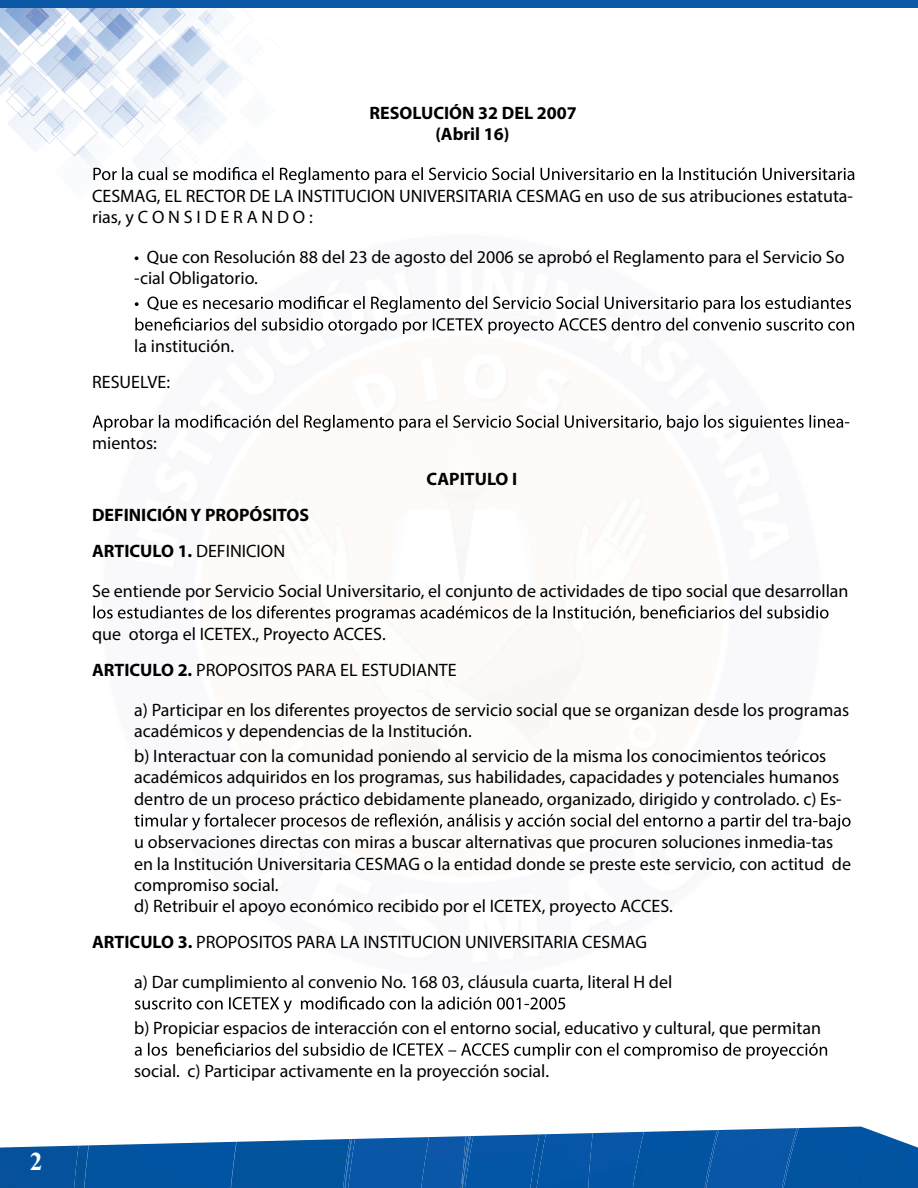
<style>
.page{position:relative;width:918px;height:1188px;background:#fff}
.page>*{position:absolute;margin:0;border:0;box-sizing:border-box;transform-origin:0 0}
.t1{font:700 25.5px "Times New Roman";color:#fffefc}
.t2{font:18px/21.6px "Myriad Pro";color:#000}
.t3{font:700 18px/21px "Myriad Pro";color:#000;text-align:center}
.s1{font-weight:400}
.s2{font-weight:700}
</style>
<div class="page">
<img style="left:74px;top:1139px;width:269px;height:49px">
<img style="left:639px;top:1126px;width:279px;height:62px">
<div style="left:540px;top:1133px;width:48px;height:55px;background:#0355a6"></div>
<div style="left:588px;top:1132px;width:56px;height:56px;background:#0755a6"></div>
<div style="left:473px;top:1134px;width:67px;height:54px;background:#0355a6"></div>
<img style="left:471px;top:1136px;width:2px;height:52px">
<img style="left:470px;top:1136px;width:1px;height:52px">
<img style="left:797px;top:1128px;width:2px;height:60px">
<img style="left:705px;top:1130px;width:1px;height:58px">
<div style="left:706px;top:1128px;width:91px;height:60px;background:#0856a7"></div>
<img style="left:236px;top:1142px;width:1px;height:46px">
<img style="left:84px;top:1142px;width:152px;height:46px">
<div style="left:0;top:1146px;width:78px;height:42px;background:#06519b"></div>
<img style="left:343px;top:1139px;width:2px;height:49px">
<img style="left:466px;top:1136px;width:4px;height:52px">
<img style="left:345px;top:1139px;width:3px;height:49px">
<div style="left:348px;top:1137px;width:73px;height:51px;background:#0856a7"></div>
<div style="left:421px;top:1136px;width:45px;height:52px;background:#0c57a8"></div>
<img style="left:463px;top:1136px;width:6px;height:34px">
<div style="left:0;top:0;width:918px;height:7px;background:#0a58a6"></div>
<svg style="left:0;top:7px;width:854px;height:177px"></svg>
<svg style="left:135px;top:296px;width:719px;height:38px"></svg>
<svg style="left:93px;top:415px;width:756px;height:16px"></svg>
<svg style="left:93px;top:605px;width:736px;height:17px"></svg>
<svg style="left:134px;top:813px;width:717px;height:17px"></svg>
<svg style="left:135px;top:996px;width:430px;height:17px"></svg>
<svg style="left:135px;top:1043px;width:692px;height:17px"></svg>
<p class="t1" style="left:30px;top:1143px;width:14px">2</p>
<p class="t3" style="left:370px;top:102px;width:209px">RESOLUCIÓN 32 DEL 2007 (Abril 16)</p>
<p class="t2" style="left:92px;top:184px;width:763px">CESMAG, EL RECTOR DE LA INSTITUCION UNIVERSITARIA CESMAG en uso de sus atribuciones estatuta&shy;rias, y C O N S I D E R A N D O :</p>
<p class="t2" style="left:134px;top:246px;width:712px">• Que con Resolución 88 del 23 de agosto del 2006 se aprobó el Reglamento para el Servicio So -cial Obligatorio.</p>
<p class="t2" style="left:92px;top:328px;width:143px;line-height:36px;text-indent:42px">la institución.<br>RESUELVE:</p>
<p class="t2" style="left:92px;top:432px;width:66px">mientos:</p>
<p class="t3" style="left:427px;top:468px;width:92px">CAPITULO I</p>
<p class="t3" style="left:92px;top:497px;width:219px;line-height:36px;text-align:left">DEFINICIÓN Y PROPÓSITOS<br>ARTICULO 1. <span class="s1">DEFINICION</span></p>
<p class="t2" style="left:92px;top:580px;width:758px">Se entiende por Servicio Social Universitario, el conjunto de actividades de tipo social que desarrollan</p>
<p class="t2" style="left:92px;top:616px;width:366px;line-height:36px">que otorga el ICETEX., Proyecto ACCES.<br><span class="s2">ARTICULO 2.</span> PROPOSITOS PARA EL ESTUDIANTE</p>
<p class="t2" style="left:134px;top:698px;width:717px">a) Participar en los diferentes proyectos de servicio social que se organizan desde los programas académicos y dependencias de la Institución.</p>
<p class="t2" style="left:134px;top:745px;width:709px">b) Interactuar con la comunidad poniendo al servicio de la misma los conocimientos teóricos académicos adquiridos en los programas, sus habilidades, capacidades y potenciales humanos dentro de un proceso práctico debidamente planeado, organizado, dirigido y controlado. c) Es-</p>
<p class="t2" style="left:134px;top:831px;width:718px">u observaciones directas con miras a buscar alternativas que procuren soluciones inmedia-tas en la Institución Universitaria CESMAG o la entidad donde se preste este servicio, con actitud de compromiso social.<br>d) Retribuir el apoyo económico recibido por el ICETEX, proyecto ACCES.</p>
<p class="t2" style="left:134px;top:922px;width:540px;line-height:39.6px;text-indent:-42px"><span class="s2">ARTICULO 3.</span> PROPOSITOS PARA LA INSTITUCION UNIVERSITARIA CESMAG<br>a) Dar cumplimiento al convenio No. 168 03, cláusula cuarta, literal H del</p>
<p class="t2" style="left:134px;top:1017px;width:689px">b) Propiciar espacios de interacción con el entorno social, educativo y cultural, que permitan</p>
<p class="t2" style="left:134px;top:1060px;width:416px">social. c) Participar activamente en la proyección social.</p>
</div>
